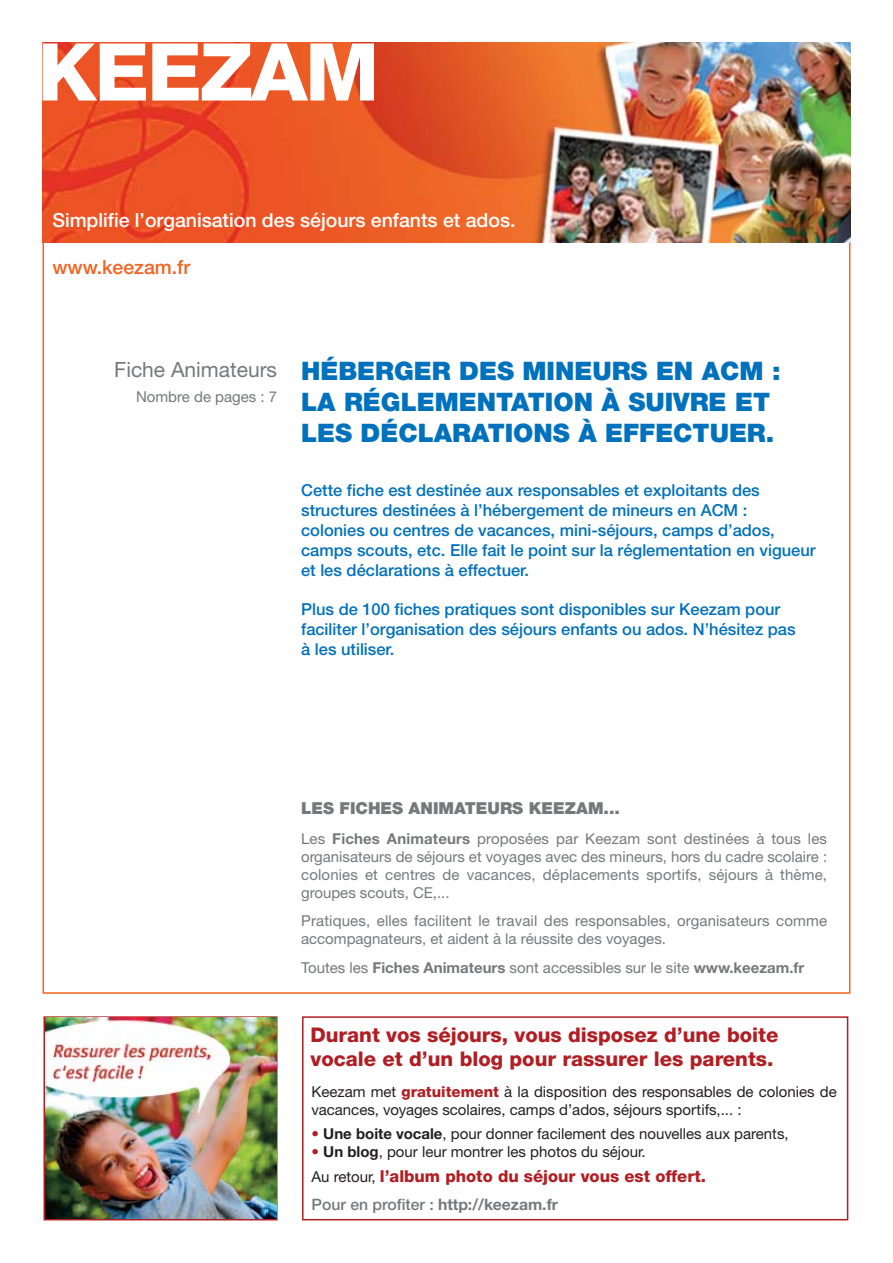
<style>
.page{position:relative;width:893px;height:1263px;background:#fff}
.page>*{position:absolute;margin:0;border:0;box-sizing:border-box;transform-origin:0 0}
.t1{font:800 79.8px "Helvetica Neue";letter-spacing:-.025em;color:#fff}
.t2{font:900 25.5px/30.6px "Helvetica Neue";color:#0071bc}
.t3{font:21px "Helvetica Neue";color:#76787a}
.t4{font:800 20.25px/24.3px "Helvetica Neue";color:#b01e23}
.t5{font:500 19.5px "Helvetica Neue";color:#fff}
.t6{font:500 19.5px "Helvetica Neue";color:#f26423}
.t7{font:500 16.5px/19.8px "Helvetica Neue";color:#0071bc}
.t8{font:800 16.5px "Helvetica Neue CE";color:#b01e23}
.t9{font:900 16.5px "Helvetica Neue";color:#76787a}
.t10{font:700 15.75px "Helvetica Neue CE";color:#76787a}
.t11{font:15px/18px "Helvetica Neue";color:#76787a;text-align:justify}
.t12{font:15px/18px "Helvetica Neue CE";color:#231f20}
.s1{font-weight:700}
.s2{font-weight:800;color:#b01e23}
.s3{color:#b01e23}
.s4{font-weight:400;font-size:15px;color:#231f20}
.s5{font-weight:500}
</style>
<div class="page">
<img style="left:43px;top:43px;width:807px;height:199px">
<svg style="left:43px;top:1016px;width:806px;height:205px"></svg>
<img style="left:45px;top:1018px;width:231px;height:201px">
<h1 class="t1" style="left:37px;top:44px;width:343px">KEEZAM</h1>
<h3 class="t5" style="left:52px;top:213px;width:465px">Simplifie l’organisation des séjours enfants et ados.</h3>
<h3 class="t6" style="left:52px;top:260px;width:139px">www.keezam.fr</h3>
<h3 class="t3" style="left:114px;top:362px;width:164px">Fiche Animateurs</h3>
<p class="t11" style="left:136px;top:389px;width:143px">Nombre de pages : 7</p>
<h2 class="t2" style="left:301px;top:358px;width:481px">HÉBERGER DES MINEURS EN ACM :<br>LA RÉGLEMENTATION À SUIVRE ET<br>LES DÉCLARATIONS À EFFECTUER.</h2>
<p class="t7" style="left:301px;top:482px;width:516px">Cette fiche est destinée aux responsables et exploitants des structures destinées à l’hébergement de mineurs en ACM :<br>colonies ou centres de vacances, mini-séjours, camps d’ados, camps scouts, etc. Elle fait le point sur la réglementation en vigueur et les déclarations à effectuer.</p>
<p class="t7" style="left:301px;top:601px;width:496px">Plus de 100 fiches pratiques sont disponibles sur Keezam pour faciliter l’organisation des séjours enfants ou ados. N’hésitez pas à les utiliser.</p>
<p class="t9" style="left:301px;top:802px;width:320px">LES FICHES ANIMATEURS KEEZAM...</p>
<p class="t11" style="left:301px;top:831px;width:527px">Les <span class="s1">Fiches Animateurs</span> proposées par Keezam sont destinées à tous les organisateurs de séjours et voyages avec des mineurs, hors du cadre scolaire : colonies et centres de vacances, déplacements sportifs, séjours à thème, groupes scouts, CE,...</p>
<p class="t11" style="left:301px;top:913px;width:527px">Pratiques, elles facilitent le travail des responsables, organisateurs comme accompagnateurs, et aident à la réussite des voyages.</p>
<p class="t11" style="left:301px;top:960px;width:505px">Toutes les <span class="s1">Fiches Animateurs</span> sont accessibles sur le site <span class="s1">www.keezam.fr</span></p>
<h3 class="t4" style="left:311px;top:1024px;width:469px">Durant vos séjours, vous disposez d’une boite vocale et d’un blog pour rassurer les parents.</h3>
<p class="t12" style="left:312px;top:1084px;width:527px">Keezam met <span class="s2">gratuitement</span> à la disposition des responsables de colonies de vacances, voyages scolaires, camps d’ados, séjours sportifs,... :</p>
<p class="t12" style="left:312px;top:1126px;width:479px"><span class="s3">•</span> <span class="s1">Une boite vocale</span>, pour donner facilement des nouvelles aux parents,</p>
<p class="t12" style="left:312px;top:1144px;width:336px"><span class="s3">•</span> <span class="s1">Un blog</span>, pour leur montrer les photos du séjour.</p>
<p class="t8" style="left:312px;top:1170px;width:396px"><span class="s4">Au retour,</span> l’album photo du séjour vous est offert.</p>
<p class="t10" style="left:312px;top:1198px;width:248px"><span class="s5">Pour en profiter :</span> http://keezam.fr</p>
</div>
